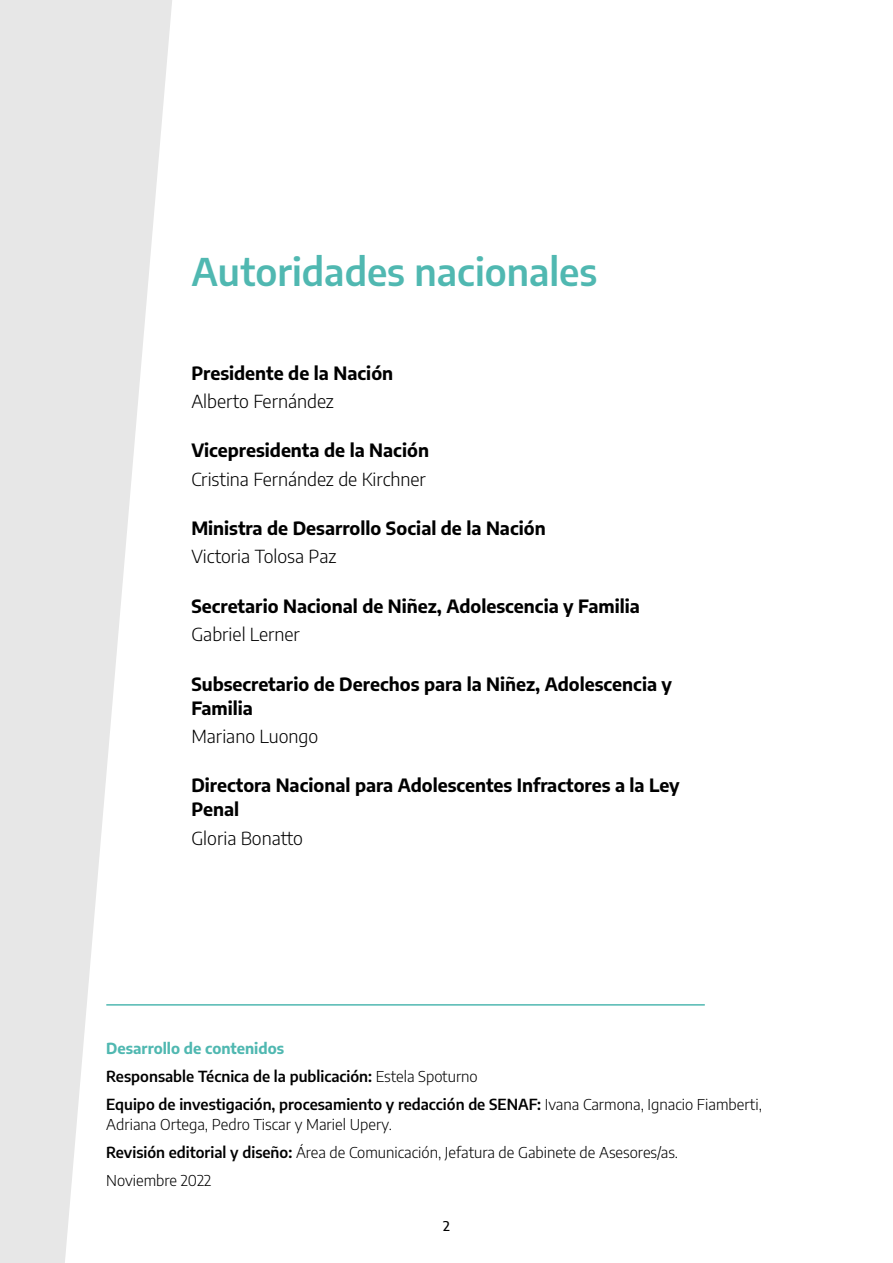
<style>
.page{position:relative;width:893px;height:1263px;background:#fff}
.page>*{position:absolute;margin:0;border:0;box-sizing:border-box;transform-origin:0 0}
.Titulo_1{font:600 37.5px "Encode Sans";color:#50b8b1}
.Texto_corrido{font:700 18px/24px "Encode Sans";color:#000}
.Texto_corrido-2{font:300 18px "Encode Sans";color:#000}
.Texto_corrido-3{font:300 15px/19.5px "Encode Sans";color:#000}
.Texto_corrido-4{font:600 15px "Encode Sans";color:#000}
.Texto_corrido-5{font:700 15px "Encode Sans";color:#50b8b1}
.t1{font:500 13.5px "Encode Sans";color:#000}
.s1{font-weight:300}
.s2{font-weight:600}
</style>
<div class="page">
<hr style="left:106px;top:1004px;width:599px;height:1px;background:#50b8b1">
<svg style="left:0;top:0;width:172px;height:1263px;fill:#e7e7e7"></svg>
<p class="Titulo_1" style="left:191px;top:245px;width:408px">Autoridades nacionales</p>
<p class="Texto_corrido" style="left:191px;top:360px;width:203px">Presidente de la Nación</p>
<p class="Texto_corrido-2" style="left:191px;top:389px;width:144px">Alberto Fernández</p>
<p class="Texto_corrido" style="left:191px;top:437px;width:239px">Vicepresidenta de la Nación</p>
<p class="Texto_corrido-2" style="left:191px;top:466px;width:236px">Cristina Fernández de Kirchner</p>
<p class="Texto_corrido" style="left:191px;top:515px;width:356px">Ministra de Desarrollo Social de la Nación</p>
<p class="Texto_corrido-2" style="left:191px;top:544px;width:147px">Victoria Tolosa Paz</p>
<p class="Texto_corrido" style="left:191px;top:593px;width:450px">Secretario Nacional de Niñez, Adolescencia y Familia</p>
<p class="Texto_corrido-2" style="left:191px;top:622px;width:110px">Gabriel Lerner</p>
<p class="Texto_corrido" style="left:191px;top:671px;width:482px">Subsecretario de Derechos para la Niñez, Adolescencia y<br>Familia</p>
<p class="Texto_corrido-2" style="left:191px;top:724px;width:128px">Mariano Luongo</p>
<p class="Texto_corrido" style="left:191px;top:773px;width:490px">Directora Nacional para Adolescentes Infractores a la Ley<br>Penal</p>
<p class="Texto_corrido-2" style="left:191px;top:825px;width:113px">Gloria Bonatto</p>
<p class="Texto_corrido-5" style="left:106px;top:1037px;width:179px">Desarrollo de contenidos</p>
<p class="Texto_corrido-4" style="left:106px;top:1066px;width:373px">Responsable Técnica de la publicación: <span class="s1">Estela Spoturno</span></p>
<p class="Texto_corrido-3" style="left:106px;top:1094px;width:657px"><span class="s2">Equipo de investigación, procesamiento y redacción de SENAF:</span> Ivana Carmona, Ignacio Fiamberti,<br>Adriana Ortega, Pedro Tiscar y Mariel Upery.</p>
<p class="Texto_corrido-3" style="left:106px;top:1141px;width:573px"><span class="s2">Revisión editorial y diseño:</span> Área de Comunicación, Jefatura de Gabinete de Asesores/as.</p>
<p class="Texto_corrido-3" style="left:106px;top:1169px;width:107px">Noviembre 2022</p>
<p class="t1" style="left:443px;top:1217px;width:8px">2</p>
</div>
